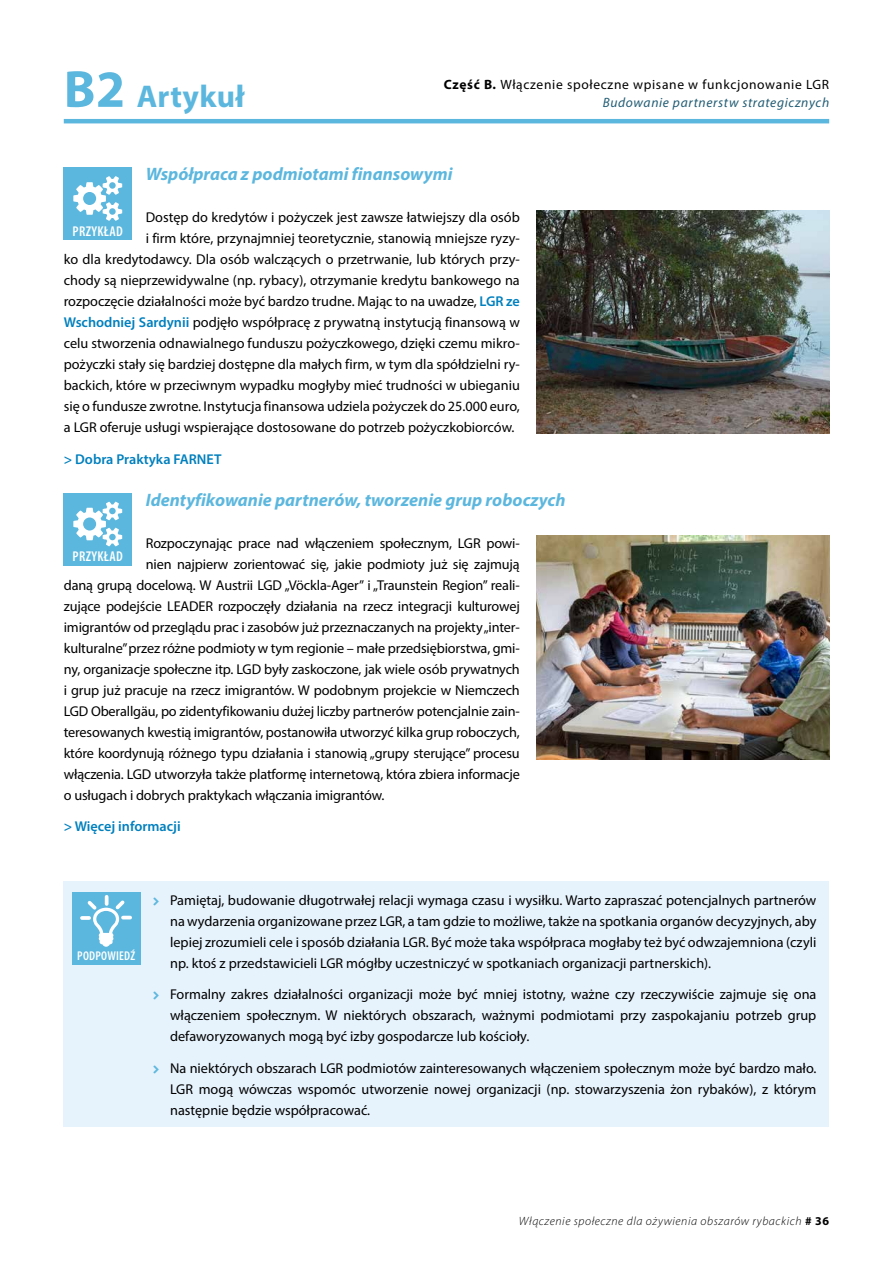
<style>
.page{position:relative;width:893px;height:1263px;background:#fff}
.page>*{position:absolute;margin:0;border:0;box-sizing:border-box;transform-origin:0 0}
.t1{font:700 31.5px "Myriad Pro";letter-spacing:.01em;color:#5cb7de}
.t2{font:italic 700 18px "Myriad Pro";color:#5cb7de}
.t3{font:14.25px/21px "Myriad Pro";letter-spacing:-.01em;color:#000;text-align:justify}
.t4{font:600 14.25px "Myriad Pro";color:#0080be}
.t5{font:600 condensed 14.25px "Myriad Pro";letter-spacing:.02em;color:#fff}
.t6{font:13.5px "Myriad Pro";letter-spacing:.05em;color:#000}
.t7{font:italic 13.5px "Myriad Pro";letter-spacing:.05em;color:#225d75}
.t8{font:600 condensed 12.75px "Myriad Pro";letter-spacing:.02em;color:#fff}
.t9{font:italic 300 12px "Myriad Pro";letter-spacing:.05em;color:#000}
.s1{font-size:52.5px}
.s2{font-weight:700}
.s3{font-weight:600;color:#0080be}
.s4{font-weight:700;font-style:normal}
</style>
<div class="page">
<hr style="left:64px;top:119px;width:765px;height:4px;background:#5cb7de">
<div style="left:64px;top:881px;width:765px;height:99px;background:#e6f2fc"></div>
<div style="left:64px;top:976px;width:765px;height:77px;background:#e6f2fc"></div>
<div style="left:64px;top:1049px;width:765px;height:78px;background:#e6f2fc"></div>
<div style="left:64px;top:168px;width:68px;height:72px;background:#5cb7de"></div>
<svg style="left:73px;top:176px;width:49px;height:45px"></svg>
<img style="left:537px;top:210px;width:292px;height:224px">
<div style="left:64px;top:493px;width:68px;height:73px;background:#5cb7de"></div>
<svg style="left:73px;top:502px;width:49px;height:44px"></svg>
<img style="left:537px;top:536px;width:292px;height:223px">
<div style="left:72px;top:892px;width:68px;height:73px;background:#5cb7de"></div>
<svg style="left:82px;top:897px;width:48px;height:50px"></svg>
<h1 class="t1" style="left:64px;top:76px;width:182px"><span class="s1">B2</span> Artykuł</h1>
<p class="t6" style="left:444px;top:76px;width:387px"><span class="s2">Część B.</span> Włączenie społeczne wpisane w funkcjonowanie LGR</p>
<p class="t7" style="left:603px;top:94px;width:228px">Budowanie partnerstw strategicznych</p>
<p class="t2" style="left:146px;top:162px;width:308px">Współpraca z podmiotami finansowymi</p>
<p class="t3" style="left:146px;top:206px;width:376px">Dostęp do kredytów i pożyczek jest zawsze łatwiejszy dla osób</p>
<p class="t3" style="left:146px;top:228px;width:376px">i firm które, przynajmniej teoretycznie, stanowią mniejsze ryzy-</p>
<p class="t3" style="left:64px;top:249px;width:458px">ko dla kredytodawcy. Dla osób walczących o przetrwanie, lub których przy-</p>
<p class="t3" style="left:64px;top:270px;width:458px">chody są nieprzewidywalne (np. rybacy), otrzymanie kredytu bankowego na</p>
<p class="t3" style="left:64px;top:291px;width:458px">rozpoczęcie działalności może być bardzo trudne. Mając to na uwadze, <span class="s3">LGR ze</span></p>
<p class="t3" style="left:64px;top:312px;width:458px"><span class="s3">Wschodniej Sardynii</span> podjęło współpracę z prywatną instytucją finansową w</p>
<p class="t3" style="left:64px;top:333px;width:458px">celu stworzenia odnawialnego funduszu pożyczkowego, dzięki czemu mikro-</p>
<p class="t3" style="left:64px;top:354px;width:458px">pożyczki stały się bardziej dostępne dla małych firm, w tym dla spółdzielni ry-</p>
<p class="t3" style="left:64px;top:375px;width:458px">backich, które w przeciwnym wypadku mogłyby mieć trudności w ubieganiu</p>
<p class="t3" style="left:64px;top:396px;width:457px">się o fundusze zwrotne. Instytucja finansowa udziela pożyczek do 25.000 euro,</p>
<p class="t3" style="left:64px;top:417px;width:452px">a LGR oferuje usługi wspierające dostosowane do potrzeb pożyczkobiorców.</p>
<p class="t4" style="left:64px;top:450px;width:159px">&gt; Dobra Praktyka FARNET</p>
<p class="t5" style="left:73px;top:222px;width:52px">PRZYKŁAD</p>
<p class="t2" style="left:146px;top:488px;width:421px">Identyfikowanie partnerów, tworzenie grup roboczych</p>
<p class="t3" style="left:146px;top:532px;width:376px">Rozpoczynając prace nad włączeniem społecznym, LGR powi-</p>
<p class="t3" style="left:146px;top:553px;width:376px">nien najpierw zorientować się, jakie podmioty już się zajmują</p>
<p class="t3" style="left:64px;top:574px;width:458px">daną grupą docelową. W Austrii LGD „Vöckla-Ager” i „Traunstein Region” reali-</p>
<p class="t3" style="left:64px;top:595px;width:458px">zujące podejście LEADER rozpoczęły działania na rzecz integracji kulturowej</p>
<p class="t3" style="left:64px;top:616px;width:458px">imigrantów od przeglądu prac i zasobów już przeznaczanych na projekty „inter-</p>
<p class="t3" style="left:64px;top:637px;width:457px">kulturalne” przez różne podmioty w tym regionie – małe przedsiębiorstwa, gmi-</p>
<p class="t3" style="left:64px;top:658px;width:458px">ny, organizacje społeczne itp. LGD były zaskoczone, jak wiele osób prywatnych</p>
<p class="t3" style="left:64px;top:679px;width:458px">i grup już pracuje na rzecz imigrantów. W podobnym projekcie w Niemczech</p>
<p class="t3" style="left:64px;top:700px;width:458px">LGD Oberallgäu, po zidentyfikowaniu dużej liczby partnerów potencjalnie zain-</p>
<p class="t3" style="left:64px;top:721px;width:457px">teresowanych kwestią imigrantów, postanowiła utworzyć kilka grup roboczych,</p>
<p class="t3" style="left:64px;top:742px;width:457px">które koordynują różnego typu działania i stanowią „grupy sterujące” procesu</p>
<p class="t3" style="left:64px;top:763px;width:458px">włączenia. LGD utworzyła także platformę internetową, która zbiera informacje</p>
<p class="t3" style="left:64px;top:784px;width:322px">o usługach i dobrych praktykach włączania imigrantów.</p>
<p class="t4" style="left:64px;top:817px;width:118px">&gt; Więcej informacji</p>
<p class="t5" style="left:73px;top:548px;width:52px">PRZYKŁAD</p>
<p class="t8" style="left:77px;top:948px;width:60px">PODPOWIEDŹ</p>
<p class="t3" style="left:170px;top:889px;width:648px">Pamiętaj, budowanie długotrwałej relacji wymaga czasu i wysiłku. Warto zapraszać potencjalnych partnerów na wydarzenia organizowane przez LGR, a tam gdzie to możliwe, także na spotkania organów decyzyjnych, aby lepiej zrozumieli cele i sposób działania LGR. Być może taka współpraca mogłaby też być odwzajemniona (czyli np. ktoś z przedstawicieli LGR mógłby uczestniczyć w spotkaniach organizacji partnerskich).</p>
<p class="t3" style="left:170px;top:983px;width:648px">Formalny zakres działalności organizacji może być mniej istotny, ważne czy rzeczywiście zajmuje się ona włączeniem społecznym. W niektórych obszarach, ważnymi podmiotami przy zaspokajaniu potrzeb grup defaworyzowanych mogą być izby gospodarcze lub kościoły.</p>
<p class="t3" style="left:170px;top:1057px;width:648px">Na niektórych obszarach LGR podmiotów zainteresowanych włączeniem społecznym może być bardzo mało.<br>LGR mogą wówczas wspomóc utworzenie nowej organizacji (np. stowarzyszenia żon rybaków), z którym następnie będzie współpracować.</p>
<p class="t9" style="left:519px;top:1214px;width:312px">Włączenie społeczne dla ożywienia obszarów rybackich <span class="s4"># 36</span></p>
</div>
